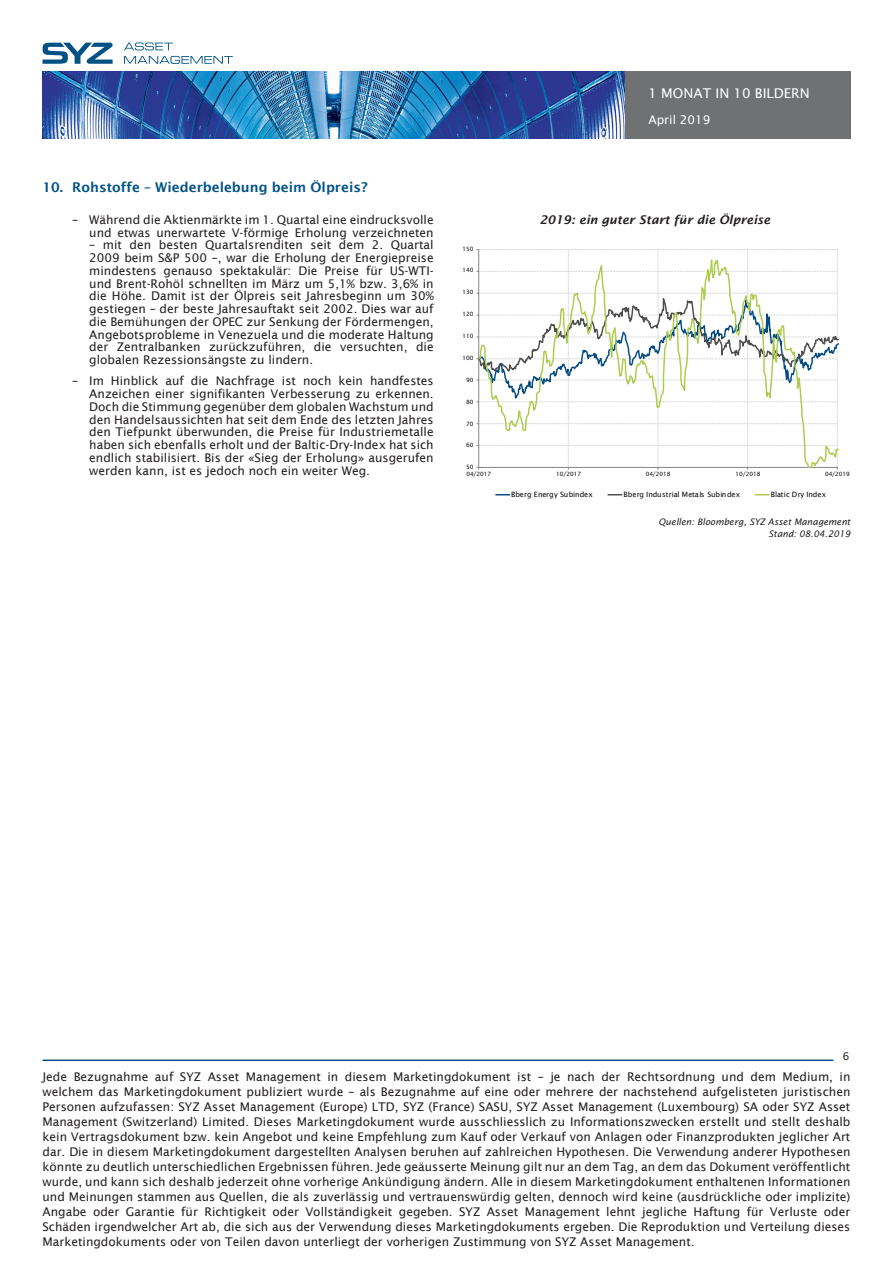
<style>
.page{position:relative;width:893px;height:1263px;background:#fff}
.page>*{position:absolute;margin:0;border:0;box-sizing:border-box;transform-origin:0 0}
.t1{font:600 13.5px "Lucida Sans";color:#005387}
.t2{font:13.5px "Lucida Sans";color:#fff}
.t3{font:12px/12.8px "Lucida Sans";color:#231f20;text-align:justify}
.Graph_TITLES{font:italic 600 12px "Lucida Sans";color:#231f20}
.t4{font:12px "Lucida Sans";color:#fff}
.t5{font:10.5px "Lucida Sans";color:#231f20}
.Source_data{font:italic 9px "Lucida Sans";color:#231f20}
.t6{font:7.35px "Lucida Sans";color:#050504}
.t7{font:5.85px "Lucida Sans";letter-spacing:-.005em;color:#050504}
</style>
<div class="page">
<svg style="left:124px;top:43px;width:49px;height:7px"></svg>
<svg style="left:124px;top:56px;width:109px;height:8px"></svg>
<svg style="left:43px;top:43px;width:70px;height:21px"></svg>
<img style="left:43px;top:72px;width:807px;height:67px">
<hr style="left:43px;top:1059px;width:790px;height:2px;background:#005285">
<svg style="left:478px;top:249px;width:360px;height:219px"></svg>
<svg style="left:496px;top:494px;width:14px;height:1px"></svg>
<svg style="left:608px;top:494px;width:14px;height:1px"></svg>
<svg style="left:755px;top:494px;width:14px;height:1px"></svg>
<p class="t1" style="left:43px;top:180px;width:327px">10. Rohstoffe – Wiederbelebung beim Ölpreis?</p>
<p class="t3" style="left:72px;top:213px;width:363px;text-align:right">– Während die Aktienmärkte im 1. Quartal eine eindrucksvolle und etwas unerwartete V-förmige Erholung verzeichneten</p>
<p class="t3" style="left:89px;top:239px;width:346px">– mit den besten Quartalsrenditen seit dem 2. Quartal 2009 beim S&amp;P 500 –, war die Erholung der Energiepreise mindestens genauso spektakulär: Die Preise für US-WTI&shy;und Brent-Rohöl schnellten im März um 5,1% bzw. 3,6% in die Höhe. Damit ist der Ölpreis seit Jahresbeginn um 30% gestiegen – der beste Jahresauftakt seit 2002. Dies war auf die Bemühungen der OPEC zur Senkung der Fördermengen, Angebotsprobleme in Venezuela und die moderate Haltung der Zentralbanken zurückzuführen, die versuchten, die globalen Rezessionsängste zu lindern.</p>
<p class="t3" style="left:89px;top:375px;width:346px;text-indent:-17px">– Im Hinblick auf die Nachfrage ist noch kein handfestes Anzeichen einer signifikanten Verbesserung zu erkennen.<br>Doch die Stimmung gegenüber dem globalen Wachstum und den Handelsaussichten hat seit dem Ende des letzten Jahres den Tiefpunkt überwunden, die Preise für Industriemetalle haben sich ebenfalls erholt und der Baltic-Dry-Index hat sich endlich stabilisiert. Bis der «Sieg der Erholung» ausgerufen werden kann, ist es jedoch noch ein weiter Weg.</p>
<p class="t2" style="left:648px;top:85px;width:163px">1 MONAT IN 10 BILDERN</p>
<p class="t4" style="left:648px;top:113px;width:63px">April 2019</p>
<p class="t7" style="left:462px;top:246px;width:12px">150</p>
<p class="t7" style="left:462px;top:267px;width:12px">140</p>
<p class="t7" style="left:462px;top:289px;width:12px">130</p>
<p class="t7" style="left:462px;top:311px;width:12px">120</p>
<p class="t7" style="left:462px;top:333px;width:12px">110</p>
<p class="t7" style="left:462px;top:354px;width:12px">100</p>
<p class="t7" style="left:466px;top:376px;width:9px">90</p>
<p class="t7" style="left:466px;top:398px;width:9px">80</p>
<p class="t7" style="left:466px;top:420px;width:9px">70</p>
<p class="t7" style="left:466px;top:442px;width:9px">60</p>
<p class="t7" style="left:466px;top:463px;width:9px">50</p>
<p class="Graph_TITLES" style="left:540px;top:213px;width:232px">2019: ein guter Start für die Ölpreise</p>
<p class="t7" style="left:466px;top:470px;width:26px">04/2017</p>
<p class="t7" style="left:556px;top:470px;width:26px">10/2017</p>
<p class="t7" style="left:646px;top:470px;width:26px">04/2018</p>
<p class="t7" style="left:736px;top:470px;width:26px">10/2018</p>
<p class="t6" style="left:511px;top:490px;width:83px">Bberg Energy Subindex</p>
<p class="t6" style="left:624px;top:490px;width:118px">Bberg Industrial Metals Subindex</p>
<p class="t6" style="left:771px;top:490px;width:57px">Blatic Dry Index</p>
<p class="t7" style="left:825px;top:470px;width:26px">04/2019</p>
<p class="Source_data" style="left:659px;top:517px;width:193px">Quellen: Bloomberg, SYZ Asset Management</p>
<p class="Source_data" style="left:769px;top:529px;width:83px">Stand: 08.04.2019</p>
<p class="t5" style="left:843px;top:1050px;width:8px">6</p>
<p class="t3" style="left:43px;top:1070px;width:809px;line-height:15px">Jede Bezugnahme auf SYZ Asset Management in diesem Marketingdokument ist – je nach der Rechtsordnung und dem Medium, in welchem das Marketingdokument publiziert wurde – als Bezugnahme auf eine oder mehrere der nachstehend aufgelisteten juristischen Personen aufzufassen: SYZ Asset Management (Europe) LTD, SYZ (France) SASU, SYZ Asset Management (Luxembourg) SA oder SYZ Asset Management (Switzerland) Limited. Dieses Marketingdokument wurde ausschliesslich zu Informationszwecken erstellt und stellt deshalb kein Vertragsdokument bzw. kein Angebot und keine Empfehlung zum Kauf oder Verkauf von Anlagen oder Finanzprodukten jeglicher Art dar. Die in diesem Marketingdokument dargestellten Analysen beruhen auf zahlreichen Hypothesen. Die Verwendung anderer Hypothesen könnte zu deutlich unterschiedlichen Ergebnissen führen. Jede geäusserte Meinung gilt nur an dem Tag, an dem das Dokument veröffentlicht wurde, und kann sich deshalb jederzeit ohne vorherige Ankündigung ändern. Alle in diesem Marketingdokument enthaltenen Informationen und Meinungen stammen aus Quellen, die als zuverlässig und vertrauenswürdig gelten, dennoch wird keine (ausdrückliche oder implizite)<br>Angabe oder Garantie für Richtigkeit oder Vollständigkeit gegeben. SYZ Asset Management lehnt jegliche Haftung für Verluste oder Schäden irgendwelcher Art ab, die sich aus der Verwendung dieses Marketingdokuments ergeben. Die Reproduktion und Verteilung dieses Marketingdokuments oder von Teilen davon unterliegt der vorherigen Zustimmung von SYZ Asset Management.</p>
</div>
